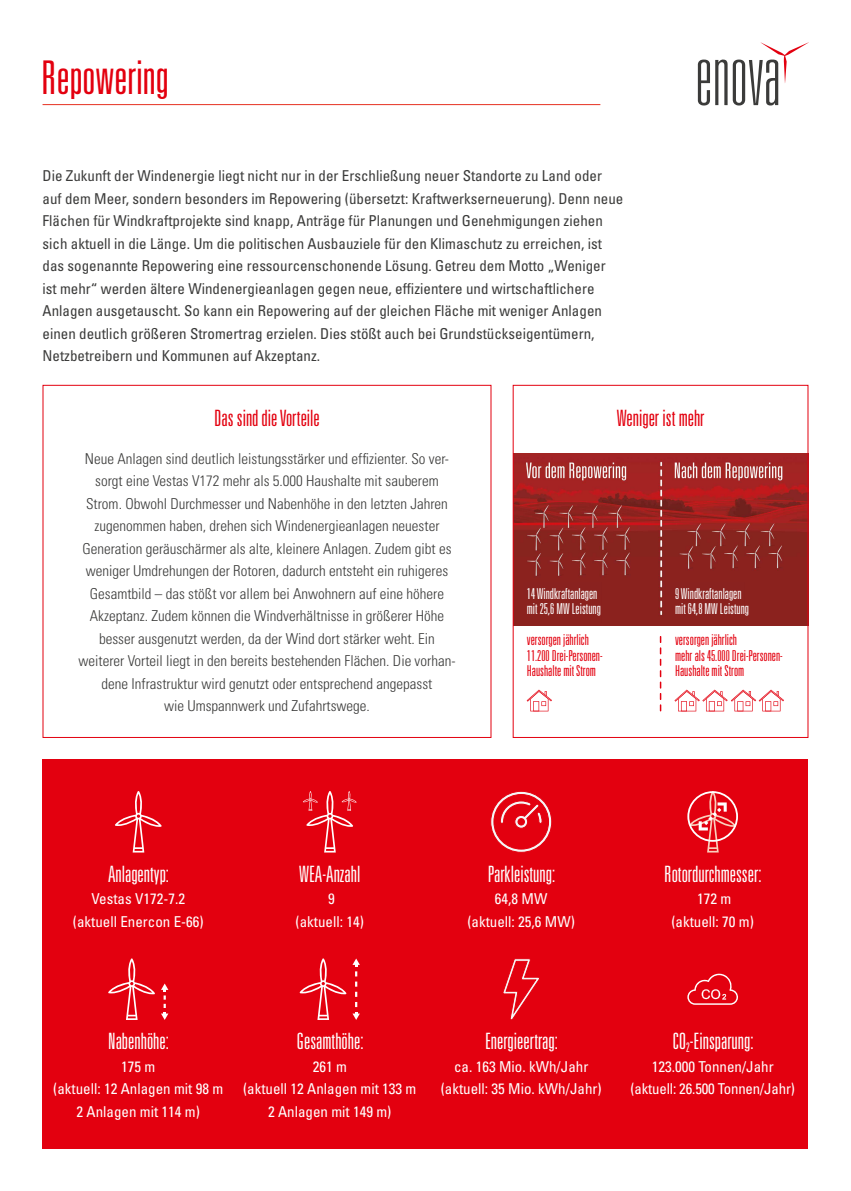
<style>
.page{position:relative;width:851px;height:1191px;background:#fff}
.page>*{position:absolute;margin:0;border:0;box-sizing:border-box;transform-origin:0 0}
.t1{font:300 ultra-condensed 46.5px "Univers LT Std";color:#e3000f}
.t2{font:300 ultra-condensed 22.5px "Univers LT Std";color:#fff}
.t3{font:300 ultra-condensed 22.5px "Univers LT Std";color:#e3000f}
.t4{font:condensed 15px/22.5px "Univers LT Std";color:#3b3b3a}
.t5{font:300 condensed 15px/22.5px "Univers LT Std";color:#3b3b3a;text-align:center}
.t6{font:condensed 15px/22.5px "Univers LT Std";color:#fff;text-align:center}
.t7{font:300 ultra-condensed 15px/15.4px "Univers LT Std";color:#e3000f}
.t8{font:300 ultra-condensed 15px/15.4px "Univers LT Std";color:#fff}
</style>
<div class="page">
<svg style="left:697px;top:42px;width:111px;height:63px"></svg>
<div style="left:794px;top:67px;width:25px;height:47px;background:#fff"></div>
<hr style="left:43px;top:104px;width:557px;height:1px;background:#e63121">
<div style="left:43px;top:385px;width:448px;height:353px;border:1px solid #e3000f"></div>
<div style="left:43px;top:759px;width:765px;height:389px;background:#e3000f"></div>
<svg style="left:503px;top:958px;width:36px;height:62px"></svg>
<svg style="left:687px;top:973px;width:51px;height:31px"></svg>
<svg style="left:108px;top:958px;width:47px;height:62px"></svg>
<svg style="left:161px;top:983px;width:7px;height:37px"></svg>
<svg style="left:299px;top:958px;width:47px;height:62px"></svg>
<svg style="left:352px;top:958px;width:8px;height:62px"></svg>
<svg style="left:115px;top:791px;width:47px;height:61px"></svg>
<svg style="left:687px;top:791px;width:50px;height:61px"></svg>
<svg style="left:490px;top:791px;width:62px;height:61px"></svg>
<svg style="left:303px;top:791px;width:53px;height:61px"></svg>
<img style="left:514px;top:453px;width:292px;height:173px">
<div style="left:512px;top:385px;width:296px;height:353px;border:1px solid #e3000f"></div>
<svg style="left:659px;top:636px;width:2px;height:74px"></svg>
<svg style="left:674px;top:689px;width:110px;height:22px"></svg>
<svg style="left:526px;top:689px;width:26px;height:22px"></svg>
<div style="left:667px;top:582px;width:77px;height:38px;background:#8b221e"></div>
<div style="left:524px;top:582px;width:77px;height:40px;background:#8b221e"></div>
<h1 class="t1" style="left:41px;top:53px;width:129px">Repowering</h1>
<p class="t4" style="left:43px;top:164px;width:582px">Die Zukunft der Windenergie liegt nicht nur in der Erschließung neuer Standorte zu Land oder auf dem Meer, sondern besonders im Repowering (übersetzt: Kraftwerkserneuerung). Denn neue Flächen für Windkraftprojekte sind knapp, Anträge für Planungen und Genehmigungen ziehen sich aktuell in die Länge. Um die politischen Ausbauziele für den Klimaschutz zu erreichen, ist das sogenannte Repowering eine ressourcenschonende Lösung. Getreu dem Motto „Weniger ist mehr“ werden ältere Windenergieanlagen gegen neue, effizientere und wirtschaftlichere Anlagen ausgetauscht. So kann ein Repowering auf der gleichen Fläche mit weniger Anlagen einen deutlich größeren Stromertrag erzielen. Dies stößt auch bei Grundstückseigentümern, Netzbetreibern und Kommunen auf Akzeptanz.</p>
<h2 class="t3" style="left:214px;top:406px;width:107px">Das sind die Vorteile</h2>
<p class="t5" style="left:78px;top:447px;width:378px">Neue Anlagen sind deutlich leistungsstärker und effizienter. So ver&shy;sorgt eine Vestas V172 mehr als 5.000 Haushalte mit sauberem Strom. Obwohl Durchmesser und Nabenhöhe in den letzten Jahren zugenommen haben, drehen sich Windenergieanlagen neuester Generation geräuschärmer als alte, kleinere Anlagen. Zudem gibt es weniger Umdrehungen der Rotoren, dadurch entsteht ein ruhigeres Gesamtbild – das stößt vor allem bei Anwohnern auf eine höhere Akzeptanz. Zudem können die Windverhältnisse in größerer Höhe besser ausgenutzt werden, da der Wind dort stärker weht. Ein weiterer Vorteil liegt in den bereits bestehenden Flächen. Die vorhan&shy;dene Infrastruktur wird genutzt oder entsprechend angepasst<br>wie Umspannwerk und Zufahrtswege.</p>
<h2 class="t3" style="left:616px;top:406px;width:90px">Weniger ist mehr</h2>
<p class="t8" style="left:527px;top:586px;width:76px">14 Windkraftanlagen mit 25,6 MW Leistung</p>
<p class="t7" style="left:527px;top:632px;width:77px">versorgen jährlich<br>11.200 Drei-Personen-<br>Haushalte mit Strom</p>
<p class="t8" style="left:675px;top:586px;width:76px">9 Windkraftanlagen mit 64,8 MW Leistung</p>
<p class="t7" style="left:675px;top:632px;width:109px">versorgen jährlich<br>mehr als 45.000 Drei-Personen-<br>Haushalte mit Strom</p>
<h2 class="t2" style="left:108px;top:862px;width:63px">Anlagentyp:</h2>
<p class="t6" style="left:73px;top:887px;width:132px">Vestas V172-7.2 (aktuell Enercon E-66)</p>
<h2 class="t2" style="left:299px;top:862px;width:63px">WEA-Anzahl</h2>
<p class="t6" style="left:295px;top:887px;width:70px">9<br>(aktuell: 14)</p>
<h2 class="t2" style="left:487px;top:862px;width:69px">Parkleistung:</h2>
<p class="t6" style="left:467px;top:887px;width:109px">64,8 MW<br>(aktuell: 25,6 MW)</p>
<h2 class="t2" style="left:664px;top:862px;width:99px">Rotordurchmesser:</h2>
<p class="t6" style="left:671px;top:887px;width:84px">172 m (aktuell: 70 m)</p>
<h2 class="t2" style="left:108px;top:1029px;width:62px">Nabenhöhe:</h2>
<p class="t6" style="left:53px;top:1054px;width:171px">175 m<br>(aktuell: 12 Anlagen mit 98 m<br>2 Anlagen mit 114 m)</p>
<h2 class="t2" style="left:296px;top:1029px;width:68px">Gesamthöhe:</h2>
<p class="t6" style="left:243px;top:1054px;width:175px">261 m<br>(aktuell 12 Anlagen mit 133 m<br>2 Anlagen mit 149 m)</p>
<h2 class="t2" style="left:485px;top:1029px;width:74px">Energieertrag:</h2>
<p class="t6" style="left:440px;top:1054px;width:162px">ca. 163 Mio. kWh/Jahr (aktuell: 35 Mio. kWh/Jahr)</p>
<h2 class="t2" style="left:672px;top:1029px;width:82px">CO<sub>2</sub>-Einsparung:</h2>
<p class="t6" style="left:630px;top:1054px;width:166px">123.000 Tonnen/Jahr (aktuell: 26.500 Tonnen/Jahr)</p>
</div>
